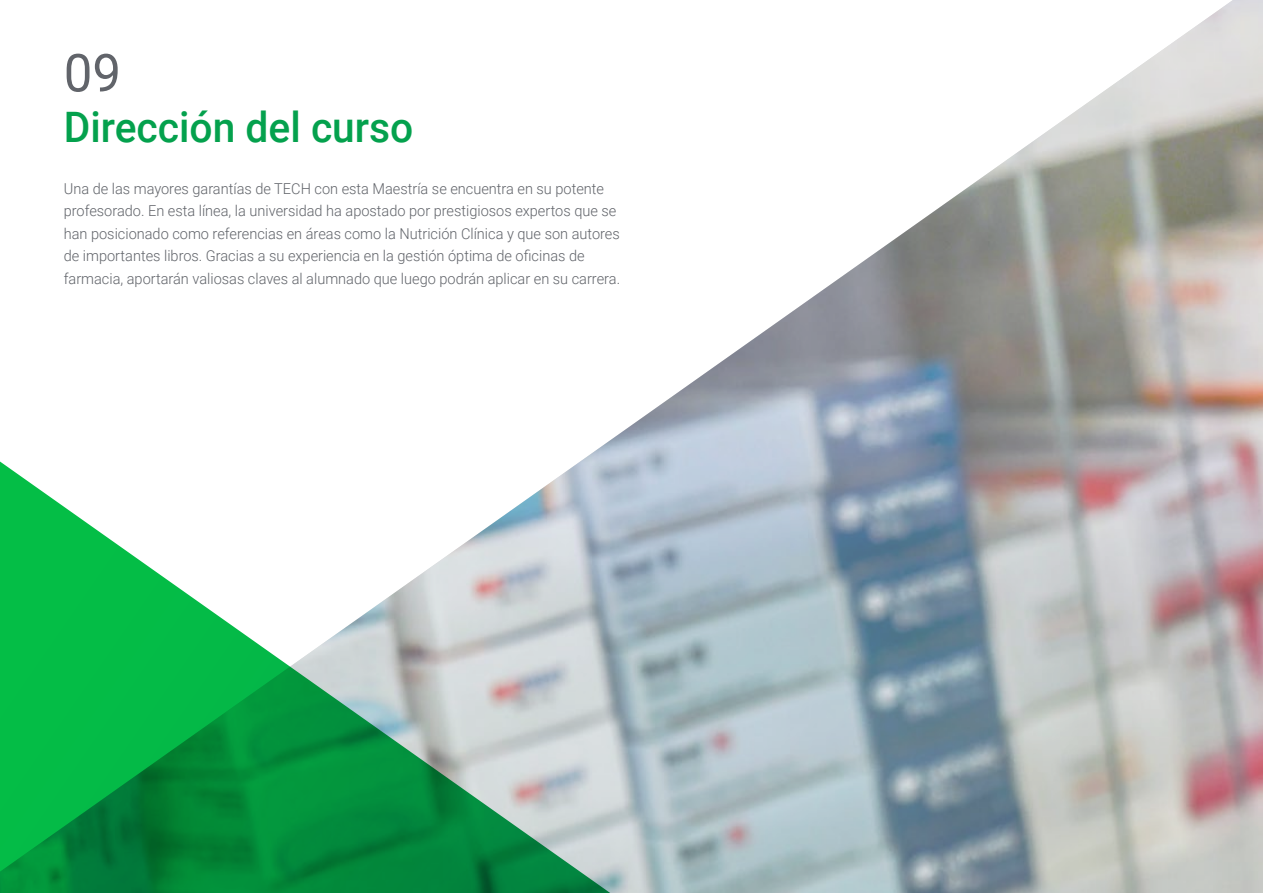
<style>
.page{position:relative;width:1263px;height:893px;background:#fff}
.page>*{position:absolute;margin:0;border:0;box-sizing:border-box;transform-origin:0 0}
.t1{font:52.5px "Roboto";color:#61646a}
.t2{font:500 42px "Roboto";color:#04a14d}
.t3{font:300 15px/22.5px "Roboto";color:#61646a}
</style>
<div class="page">
<img style="left:602px;top:0;width:661px;height:893px">
<svg style="left:0;top:446px;width:640px;height:447px"></svg>
<h1 class="t1" style="left:64px;top:36px;width:59px">09</h1>
<h2 class="t2" style="left:64px;top:98px;width:351px">Dirección del curso</h2>
<p class="t3" style="left:64px;top:177px;width:558px">Una de las mayores garantías de TECH con esta Maestría se encuentra en su potente profesorado. En esta línea, la universidad ha apostado por prestigiosos expertos que se han posicionado como referencias en áreas como la Nutrición Clínica y que son autores de importantes libros. Gracias a su experiencia en la gestión óptima de oficinas de farmacia, aportarán valiosas claves al alumnado que luego podrán aplicar en su carrera.</p>
</div>
